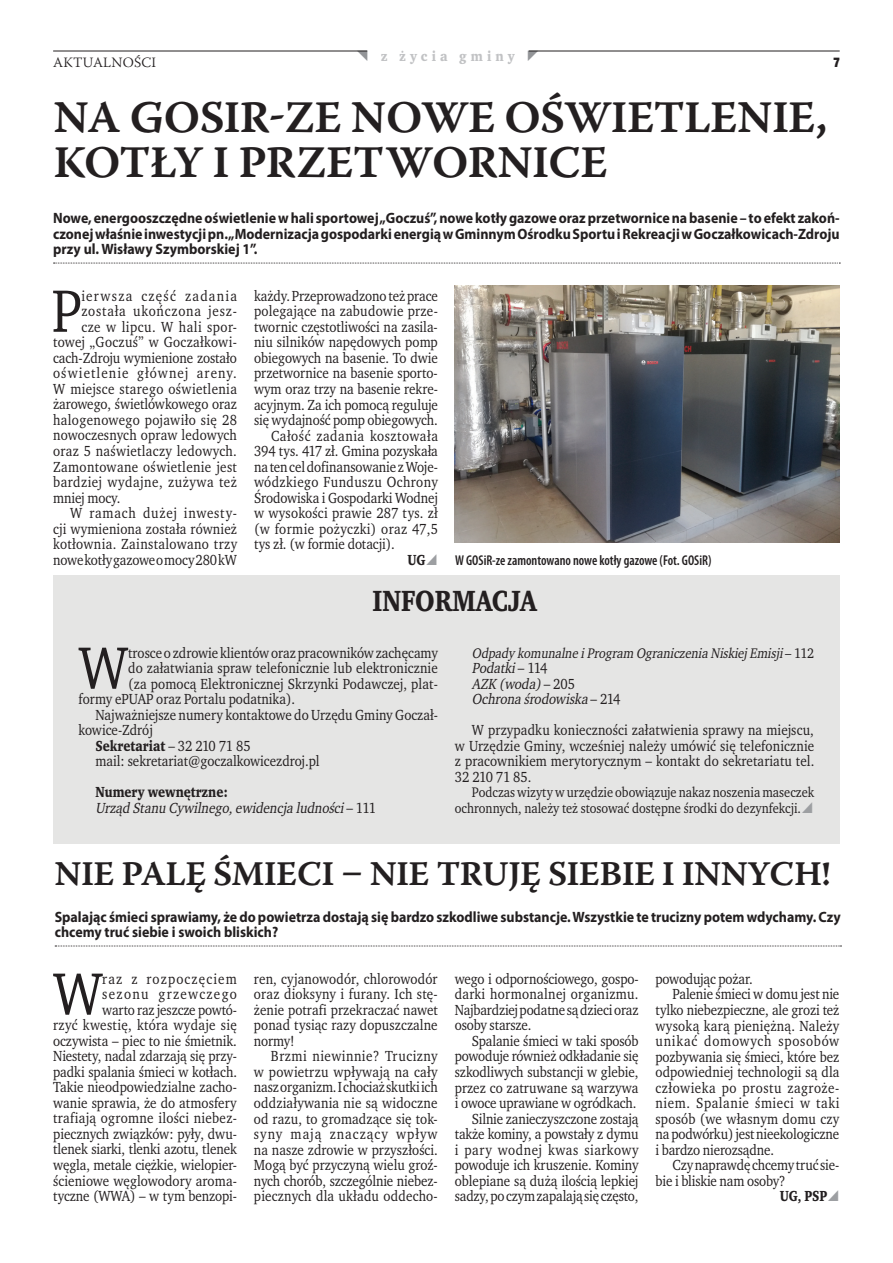
<style>
.page{position:relative;width:893px;height:1263px;background:#fff}
.page>*{position:absolute;margin:0;border:0;box-sizing:border-box;transform-origin:0 0}
.t1{font:61.2px "Wro Text";color:#231f20;scale:.93 1}
.t2{font:45px/45px "Warnock Pro Semibold Capt";letter-spacing:-.02em;color:#231f20}
.t3{font:34.5px "Warnock Pro Semibold Capt";letter-spacing:-.02em;color:#231f20}
.t4{font:700 30px "Wro Text";color:#231f20;scale:.93 1}
.t5{font:15px/15.5px "Wro Text";color:#231f20;text-align:justify;scale:.93 1}
.t6{font:700 15px/15.6px "Myriad Pro";color:#231f20;text-align:justify;scale:.93 1}
.t7{font:15px "Wro Text";letter-spacing:.025em;color:#231f20;scale:.93 1}
.t8{font:italic 15px/15.5px "Wro Text";color:#231f20;scale:.93 1}
.t9{font:15px "Wro Text";letter-spacing:.035em;color:#231f20;scale:.93 1}
.t10{font:15px "Wro Text";letter-spacing:.055em;color:#231f20;scale:.93 1}
.t11{font:15px "Wro Text";letter-spacing:.04em;color:#231f20;scale:.93 1}
.t12{font:700 15px "Wro Text";color:#231f20;scale:.93 1}
.t13{font:15px "Wro Text";letter-spacing:.02em;color:#231f20;scale:.93 1}
.t14{font:15px "Wro Text";letter-spacing:.08em;color:#231f20;scale:.93 1}
.t15{font:15px "Wro Text";letter-spacing:.03em;color:#231f20;scale:.93 1}
.t16{font:15px "Wro Text";letter-spacing:.085em;color:#231f20;scale:.93 1}
.t17{font:14.25px/15.5px "Wro Text";color:#231f20;scale:.93 1}
.t18{font:italic 14.25px "Wro Text";color:#231f20;scale:.93 1}
.t19{font:600 condensed 14.25px "Myriad Pro";color:#231f20;scale:.94 1}
.t20{font:300 14.25px "Warnock Pro";letter-spacing:.015em;color:#231f20}
.t21{font:700 14.25px "Wro Text";letter-spacing:.29em;color:#c1c2c4}
.t22{font:700 14.25px "Wro Head";color:#231f20}
.s1{font-weight:400}
.s2{font-weight:700;font-style:normal}
.s3{font-style:normal}
</style>
<div class="page">
<hr style="left:53px;top:51px;width:314px;height:1px;background:#231f20">
<hr style="left:529px;top:51px;width:311px;height:1px;background:#231f20">
<div style="left:53px;top:576px;width:787px;height:268px;background:#e5e5e4"></div>
<svg style="left:54px;top:263px;width:786px;height:1px"></svg>
<img style="left:455px;top:285px;width:385px;height:258px">
<svg style="left:55px;top:946px;width:786px;height:1px"></svg>
<p class="t20" style="left:53px;top:53px;width:104px">AKTUALNOŚCI</p>
<p class="t21" style="left:381px;top:47px;width:135px">z życia gminy</p>
<p class="t22" style="left:833px;top:53px;width:8px">7</p>
<h2 class="t2" style="left:53px;top:94px;width:776px">NA GOSIR-ZE NOWE OŚWIETLENIE,<br>KOTŁY I PRZETWORN</h2>
<h2 class="t2" style="left:532px;top:139px;width:78px">ICE</h2>
<p class="t6" style="left:53px;top:210px;width:847px">Nowe, energooszczędne oświetlenie w hali sportowej „Goczuś”, nowe kotły gazowe oraz przetwornice na basenie – to efekt zakoń&shy;czonej właśnie inwestycji pn. „Modernizacja gospodarki energią w Gminnym Ośrodku Sportu i Rekreacji w Goczałkowicach-Zdroju przy ul. Wisławy Szymborskiej 1”.</p>
<h1 class="t1" style="left:52px;top:273px;width:34px">P</h1>
<p class="t16" style="left:81px;top:286px;width:169px">ierwsza część zadania</p>
<p class="t10" style="left:81px;top:302px;width:169px">została ukończona jesz-</p>
<p class="t9" style="left:81px;top:317px;width:169px">cze w lipcu. W hali spor-</p>
<p class="t7" style="left:53px;top:333px;width:199px">towej „Goczuś” w Goczałkowi-</p>
<p class="t5" style="left:53px;top:350px;width:199px">cach-Zdroju wymienione zostało</p>
<p class="t14" style="left:53px;top:364px;width:199px">oświetlenie głównej areny.</p>
<p class="t7" style="left:53px;top:379px;width:199px">W miejsce starego oświetlenia</p>
<p class="t5" style="left:53px;top:397px;width:199px">żarowego, świetlówkowego oraz</p>
<p class="t7" style="left:53px;top:410px;width:199px">halogenowego pojawiło się 28</p>
<p class="t5" style="left:53px;top:428px;width:199px">nowoczesnych opraw ledowych</p>
<p class="t7" style="left:53px;top:441px;width:199px">oraz 5 naświetlaczy ledowych.</p>
<p class="t7" style="left:53px;top:457px;width:199px">Zamontowane oświetlenie jest</p>
<p class="t9" style="left:53px;top:473px;width:199px">bardziej wydajne, zużywa też</p>
<p class="t5" style="left:53px;top:490px;width:74px">mniej mocy.</p>
<p class="t10" style="left:70px;top:504px;width:181px">W ramach dużej inwesty-</p>
<p class="t5" style="left:53px;top:521px;width:199px">cji wymieniona została również</p>
<p class="t7" style="left:53px;top:535px;width:199px">kotłownia. Zainstalowano trzy</p>
<p class="t5" style="left:53px;top:552px;width:199px">nowe kotły gazowe o mocy 280 kW</p>
<p class="t5" style="left:254px;top:288px;width:199px">każdy. Przeprowadzono też prace</p>
<p class="t13" style="left:254px;top:302px;width:199px">polegające na zabudowie prze-</p>
<p class="t5" style="left:254px;top:319px;width:199px">twornic częstotliwości na zasila-</p>
<p class="t5" style="left:254px;top:335px;width:199px">niu silników napędowych pomp</p>
<p class="t5" style="left:254px;top:350px;width:199px">obiegowych na basenie. To dwie</p>
<p class="t5" style="left:254px;top:366px;width:199px">przetwornice na basenie sporto-</p>
<p class="t5" style="left:254px;top:381px;width:199px">wym oraz trzy na basenie rekre-</p>
<p class="t5" style="left:254px;top:397px;width:199px">acyjnym. Za ich pomocą reguluje</p>
<p class="t5" style="left:254px;top:412px;width:199px">się wydajność pomp obiegowych.</p>
<p class="t11" style="left:271px;top:426px;width:181px">Całość zadania kosztowała</p>
<p class="t5" style="left:254px;top:443px;width:199px">394 tys. 417 zł. Gmina pozyskała</p>
<p class="t5" style="left:254px;top:459px;width:199px">na ten cel dofinansowanie z Woje-</p>
<p class="t15" style="left:254px;top:473px;width:199px">wódzkiego Funduszu Ochrony</p>
<p class="t5" style="left:254px;top:490px;width:199px">Środowiska i Gospodarki Wodnej</p>
<p class="t5" style="left:254px;top:505px;width:199px">w wysokości prawie 287 tys. zł</p>
<p class="t7" style="left:254px;top:519px;width:199px">(w formie pożyczki) oraz 47,5</p>
<p class="t5" style="left:254px;top:536px;width:153px">tys zł. (w formie dotacji).</p>
<p class="t12" style="left:407px;top:550px;width:21px">UG</p>
<p class="t19" style="left:455px;top:551px;width:274px">W GOSiR-ze zamontowano nowe kotły gazowe (Fot. GOSiR)</p>
<h3 class="t4" style="left:373px;top:582px;width:178px">INFORMACJA</h3>
<h1 class="t1" style="left:79px;top:630px;width:55px">W</h1>
<p class="t5" style="left:128px;top:645px;width:334px">trosce o zdrowie klientów oraz pracowników zachęcamy</p>
<p class="t5" style="left:128px;top:660px;width:334px">do załatwiania spraw telefonicznie lub elektronicznie</p>
<p class="t5" style="left:128px;top:676px;width:335px">(za pomocą Elektronicznej Skrzynki Podawczej, plat-</p>
<p class="t5" style="left:79px;top:691px;width:235px">formy ePUAP oraz Portalu podatnika).</p>
<p class="t5" style="left:96px;top:707px;width:370px">Najważniejsze numery kontaktowe do Urzędu Gminy Goczał-</p>
<p class="t5" style="left:79px;top:722px;width:81px">kowice-Zdrój</p>
<p class="t12" style="left:96px;top:736px;width:168px">Sekretariat <span class="s1">– 32 210 71 85</span></p>
<p class="t5" style="left:96px;top:753px;width:242px">mail: sekretariat@goczalkowicezdroj.pl</p>
<p class="t8" style="left:96px;top:785px;width:303px"><span class="s2">Numery wewnętrzne:<br></span>Urząd Stanu Cywilnego,ewidencja ludności<span class="s3">– 1 1 1</span></p>
<p class="t18" style="left:472px;top:644px;width:369px">Odpady komunalne iProgram Ograniczenia Niskiej Emisji<span class="s3">– 1 1 2</span></p>
<p class="t8" style="left:472px;top:660px;width:161px">Podatki<span class="s3">– 1 1 4<br></span>AZK (woda)<span class="s3">– 2 0 5<br></span>Ochrona środowiska <span class="s3">– 2 1 4</span></p>
<p class="t5" style="left:455px;top:722px;width:388px;text-indent:17px">W przypadku konieczności załatwienia sprawy na miejscu, w Urzędzie Gminy, wcześniej należy umówić się telefonicznie z pracownikiem merytorycznym – kontakt do sekretariatu tel.<br>32 210 71 85.</p>
<p class="t17" style="left:455px;top:785px;width:388px;text-indent:17px">Podczas wizyty w urzędzie obowiązuje nakaz noszenia maseczek ochronnych, należy też stosować dostępne środki do dezynfekcji.</p>
<h3 class="t3" style="left:55px;top:853px;width:777px">NIE PALĘ ŚMIECI – NIE TRUJĘ SIEBIE I INNYCH!</h3>
<p class="t6" style="left:55px;top:908px;width:847px">Spalając śmieci sprawiamy, że do powietrza dostają się bardzo szkodliwe substancje. Wszystkie te trucizny potem wdychamy. Czy chcemy truć siebie i swoich bliskich?</p>
<p class="t5" style="left:53px;top:971px;width:199px;text-align:right">raz z rozpoczęciem sezonu grzewczego<br>warto raz jeszcze powtó-<br>rzyć kwestię, która wydaje się oczywista – piec to nie śmietnik.<br>Niestety, nadal zdarzają się przy&shy;padki spalania śmieci w kotłach.<br>Takie nieodpowiedzialne zacho&shy;wanie sprawia, że do atmosfery trafiają ogromne ilości niebez&shy;piecznych związków: pyły, dwu&shy;tlenek siarki, tlenki azotu, tlenek węgla, metale ciężkie, wielopier&shy;ścieniowe węglowodory aroma&shy;tyczne (WWA) – w tym benzopi-</p>
<p class="t5" style="left:254px;top:971px;width:199px">ren, cyjanowodór, chlorowodór oraz dioksyny i furany. Ich stę&shy;żenie potrafi przekraczać nawet ponad tysiąc razy dopuszczalne normy!</p>
<h1 class="t1" style="left:53px;top:955px;width:55px">W</h1>
<p class="t5" style="left:254px;top:1048px;width:199px;text-indent:17px">Brzmi niewinnie? Trucizny w powietrzu wpływają na cały nasz organizm. I chociaż skutki ich oddziaływania nie są widoczne od razu, to gromadzące się tok&shy;syny mają znaczący wpływ na nasze zdrowie w przyszłości.<br>Mogą być przyczyną wielu groź&shy;nych chorób, szczególnie niebez&shy;piecznych dla układu oddecho-</p>
<p class="t5" style="left:455px;top:971px;width:199px">wego i odpornościowego, gospo&shy;darki hormonalnej organizmu.<br>Najbardziej podatne są dzieci oraz osoby starsze.</p>
<p class="t5" style="left:455px;top:1033px;width:199px;text-align:right">Spalanie śmieci w taki sposób powoduje również odkładanie się szkodliwych substancji w glebie, przez co zatruwane są warzywa i owoce uprawiane w ogródkach.<br>Silnie zanieczyszczone zostają także kominy, a powstały z dymu i pary wodnej kwas siarkowy powoduje ich kruszenie. Kominy oblepiane są dużą ilością lepkiej sadzy, po czym zapalają się często,</p>
<p class="t5" style="left:656px;top:971px;width:106px">powodując pożar.</p>
<p class="t5" style="left:673px;top:986px;width:181px">Palenie śmieci w domu jest nie</p>
<p class="t5" style="left:656px;top:1002px;width:199px">tylko niebezpieczne, ale grozi też</p>
<p class="t5" style="left:656px;top:1018px;width:199px">wysoką karą pieniężną. Należy</p>
<p class="t10" style="left:656px;top:1031px;width:199px">unikać domowych sposobów</p>
<p class="t5" style="left:656px;top:1049px;width:199px">pozbywania się śmieci, które bez</p>
<p class="t5" style="left:656px;top:1064px;width:199px">odpowiedniej technologii są dla</p>
<p class="t9" style="left:656px;top:1078px;width:199px">człowieka po prostu zagroże-</p>
<p class="t11" style="left:656px;top:1094px;width:199px">niem. Spalanie śmieci w taki</p>
<p class="t5" style="left:656px;top:1111px;width:199px">sposób (we własnym domu czy</p>
<p class="t5" style="left:656px;top:1126px;width:199px">na podwórku) jest nieekologiczne</p>
<p class="t5" style="left:656px;top:1142px;width:129px">i bardzo nierozsądne.</p>
<p class="t5" style="left:673px;top:1157px;width:181px">Czy naprawdę chcemy truć sie-</p>
<p class="t5" style="left:656px;top:1173px;width:141px">bie i bliskie nam osoby?</p>
<p class="t12" style="left:780px;top:1187px;width:52px">UG, PSP</p>
</div>
